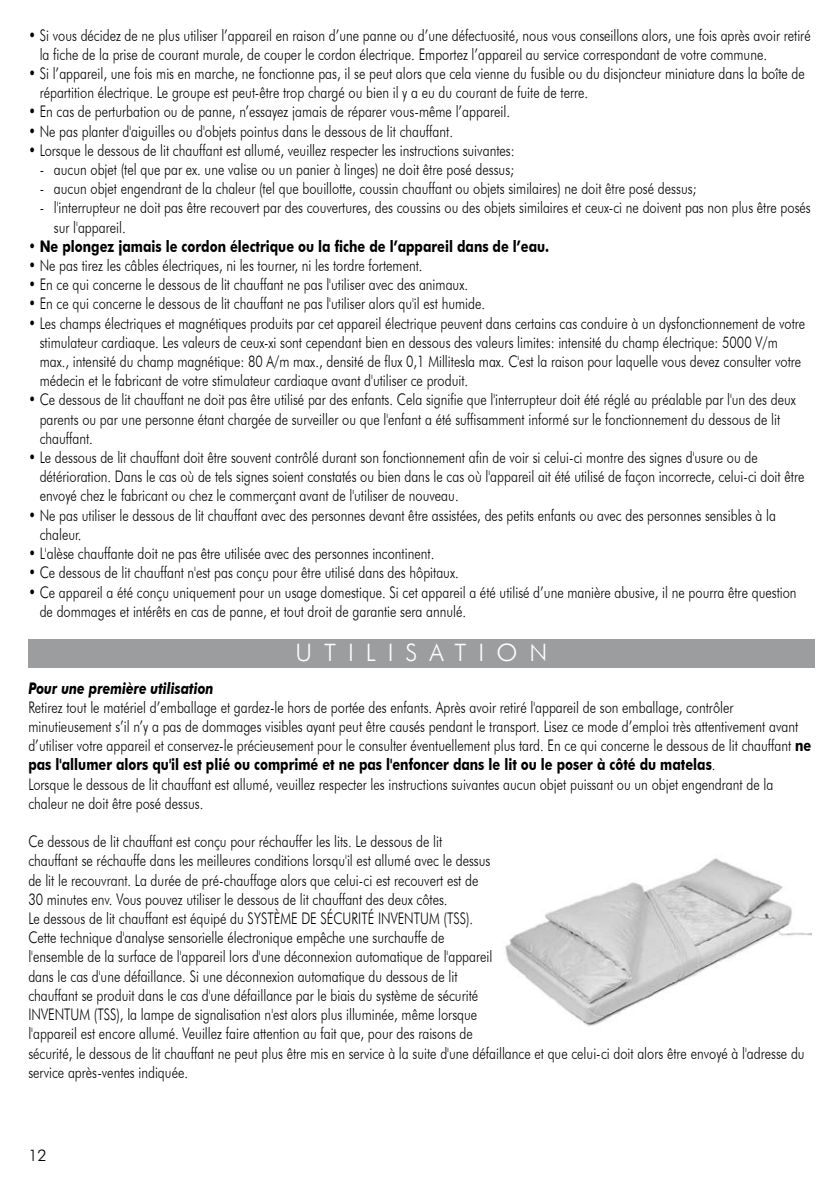
<style>
.page{position:relative;width:840px;height:1191px;background:#fff}
.page>*{position:absolute;margin:0;border:0;box-sizing:border-box;transform-origin:0 0}
.t1{font:300 24px "Futura BT";letter-spacing:.5em;color:#fff}
.t2{font:300 16px/19.2px "Futura BT";color:#000;scale:.8 1}
.t3{font:700 16px "Futura BT";color:#000;scale:.8 1}
.t4{font:italic 700 16px "Futura BT";color:#000;scale:.8 1}
.t5{font:300 16px "Futura BT";color:#000}
.s1{font-weight:700}
</style>
<div class="page">
<div style="left:28px;top:639px;width:786px;height:28px;background:#9c9d9f"></div>
<img style="left:505px;top:858px;width:305px;height:169px">
<p class="t2" style="left:40px;top:25px;width:964px;text-indent:-11px">• Si vous décidez de ne plus utiliser l’appareil en raison d’une panne ou d’une défectuosité, nous vous conseillons alors, une fois après avoir retiré la fiche de la prise de courant murale, de couper le cordon électrique. Emportez l’appareil au service correspondant de votre commune.</p>
<p class="t2" style="left:40px;top:63px;width:957px;text-indent:-11px">• Si l’appareil, une fois mis en marche, ne fonctionne pas, il se peut alors que cela vienne du fusible ou du disjoncteur miniature dans la boîte de répartition électrique. Le groupe est peut-être trop chargé ou bien il y a eu du courant de fuite de terre.</p>
<p class="t2" style="left:28px;top:102px;width:603px">• En cas de perturbation ou de panne, n’essayez jamais de réparer vous-même l’appareil.</p>
<p class="t2" style="left:28px;top:121px;width:532px">• Ne pas planter d'aiguilles ou d'objets pointus dans le dessous de lit chauffant.</p>
<p class="t2" style="left:28px;top:140px;width:609px">• Lorsque le dessous de lit chauffant est allumé, veuillez respecter les instructions suivantes:</p>
<p class="t2" style="left:40px;top:159px;width:594px">- aucun objet (tel que par ex. une valise ou un panier à linges) ne doit être posé dessus;</p>
<p class="t2" style="left:40px;top:179px;width:822px">- aucun objet engendrant de la chaleur (tel que bouillotte, coussin chauffant ou objets similaires) ne doit être posé dessus;</p>
<p class="t2" style="left:54px;top:198px;width:947px;text-indent:-14px">- l'interrupteur ne doit pas être recouvert par des couvertures, des coussins ou des objets similaires et ceux-ci ne doivent pas non plus être posés sur l'appareil.</p>
<p class="t3" style="left:28px;top:236px;width:652px">• Ne plongez jamais le cordon électrique ou la fiche de l’appareil dans de l’eau.</p>
<p class="t2" style="left:28px;top:255px;width:494px"><span class="s1">•</span> Ne pas tirez les câbles électriques, ni les tourner, ni les tordre fortement.</p>
<p class="t2" style="left:28px;top:275px;width:551px">• En ce qui concerne le dessous de lit chauffant ne pas l'utiliser avec des animaux.</p>
<p class="t2" style="left:28px;top:294px;width:572px">• En ce qui concerne le dessous de lit chauffant ne pas l'utiliser alors qu'il est humide.</p>
<p class="t2" style="left:40px;top:313px;width:957px;text-indent:-11px">• Les champs électriques et magnétiques produits par cet appareil électrique peuvent dans certains cas conduire à un dysfonctionnement de votre stimulateur cardiaque. Les valeurs de ceux-xi sont cependant bien en dessous des valeurs limites: intensité du champ électrique: 5000 V/m max., intensité du champ magnétique: 80 A/m max., densité de flux 0,1 Millitesla max. C'est la raison pour laquelle vous devez consulter votre médecin et le fabricant de votre stimulateur cardiaque avant d'utiliser ce produit.</p>
<p class="t2" style="left:40px;top:390px;width:946px;text-indent:-11px">• Ce dessous de lit chauffant ne doit pas être utilisé par des enfants. Cela signifie que l'interrupteur doit été réglé au préalable par l'un des deux parents ou par une personne étant chargée de surveiller ou que l'enfant a été suffisamment informé sur le fonctionnement du dessous de lit chauffant.</p>
<p class="t2" style="left:40px;top:447px;width:956px;text-indent:-11px">• Le dessous de lit chauffant doit être souvent contrôlé durant son fonctionnement afin de voir si celui-ci montre des signes d'usure ou de détérioration. Dans le cas où de tels signes soient constatés ou bien dans le cas où l'appareil ait été utilisé de façon incorrecte, celui-ci doit être envoyé chez le fabricant ou chez le commerçant avant de l'utiliser de nouveau.</p>
<p class="t2" style="left:40px;top:505px;width:921px;text-indent:-11px">• Ne pas utiliser le dessous de lit chauffant avec des personnes devant être assistées, des petits enfants ou avec des personnes sensibles à la chaleur.</p>
<p class="t2" style="left:28px;top:543px;width:508px">• L'alèse chauffante doit ne pas être utilisée avec des personnes incontinent.</p>
<p class="t2" style="left:28px;top:563px;width:539px">• Ce dessous de lit chauffant n'est pas conçu pour être utilisé dans des hôpitaux.</p>
<p class="t2" style="left:40px;top:582px;width:947px;text-indent:-11px">• Ce appareil a été conçu uniquement pour un usage domestique. Si cet appareil a été utilisé d’une manière abusive, il ne pourra être question de dommages et intérêts en cas de panne, et tout droit de garantie sera annulé.</p>
<h1 class="t1" style="left:295px;top:638px;width:253px">UTILISATION</h1>
<p class="t4" style="left:28px;top:678px;width:233px">Pour une première utilisation</p>
<p class="t2" style="left:28px;top:697px;width:979px">Retirez tout le matériel d’emballage et gardez-le hors de portée des enfants. Après avoir retiré l'appareil de son emballage, contrôler minutieusement s’il n’y a pas de dommages visibles ayant peut être causés pendant le transport. Lisez ce mode d’emploi très attentivement avant d’utiliser votre appareil et conservez-le précieusement pour le consulter éventuellement plus tard. En ce qui concerne le dessous de lit chauffant <span class="s1">ne pas l'allumer alors qu'il est plié ou comprimé et ne pas l'enfoncer dans le lit ou le poser à côté du matelas</span>.<br>Lorsque le dessous de lit chauffant est allumé, veuillez respecter les instructions suivantes aucun objet puissant ou un objet engendrant de la chaleur ne doit être posé dessus.</p>
<p class="t2" style="left:28px;top:831px;width:971px">Ce dessous de lit chauffant est conçu pour réchauffer les lits. Le dessous de lit<br>chauffant se réchauffe dans les meilleures conditions lorsqu'il est allumé avec le dessus<br>de lit le recouvrant. La durée de pré-chauffage alors que celui-ci est recouvert est de<br>30 minutes env. Vous pouvez utiliser le dessous de lit chauffant des deux côtes.<br>Le dessous de lit chauffant est équipé du SYSTÈME DE SÉCURITÉ INVENTUM (TSS).<br>Cette technique d'analyse sensorielle électronique empêche une surchauffe de<br>l'ensemble de la surface de l'appareil lors d'une déconnexion automatique de l'appareil<br>dans le cas d'une défaillance. Si une déconnexion automatique du dessous de lit<br>chauffant se produit dans le cas d'une défaillance par le biais du système de sécurité<br>INVENTUM (TSS), la lampe de signalisation n'est alors plus illuminée, même lorsque<br>l'appareil est encore allumé. Veuillez faire attention au fait que, pour des raisons de<br>sécurité, le dessous de lit chauffant ne peut plus être mis en service à la suite d'une défaillance et que celui-ci doit alors être envoyé à l'adresse du service après-ventes indiquée.</p>
<p class="t5" style="left:28px;top:1145px;width:20px">12</p>
</div>
